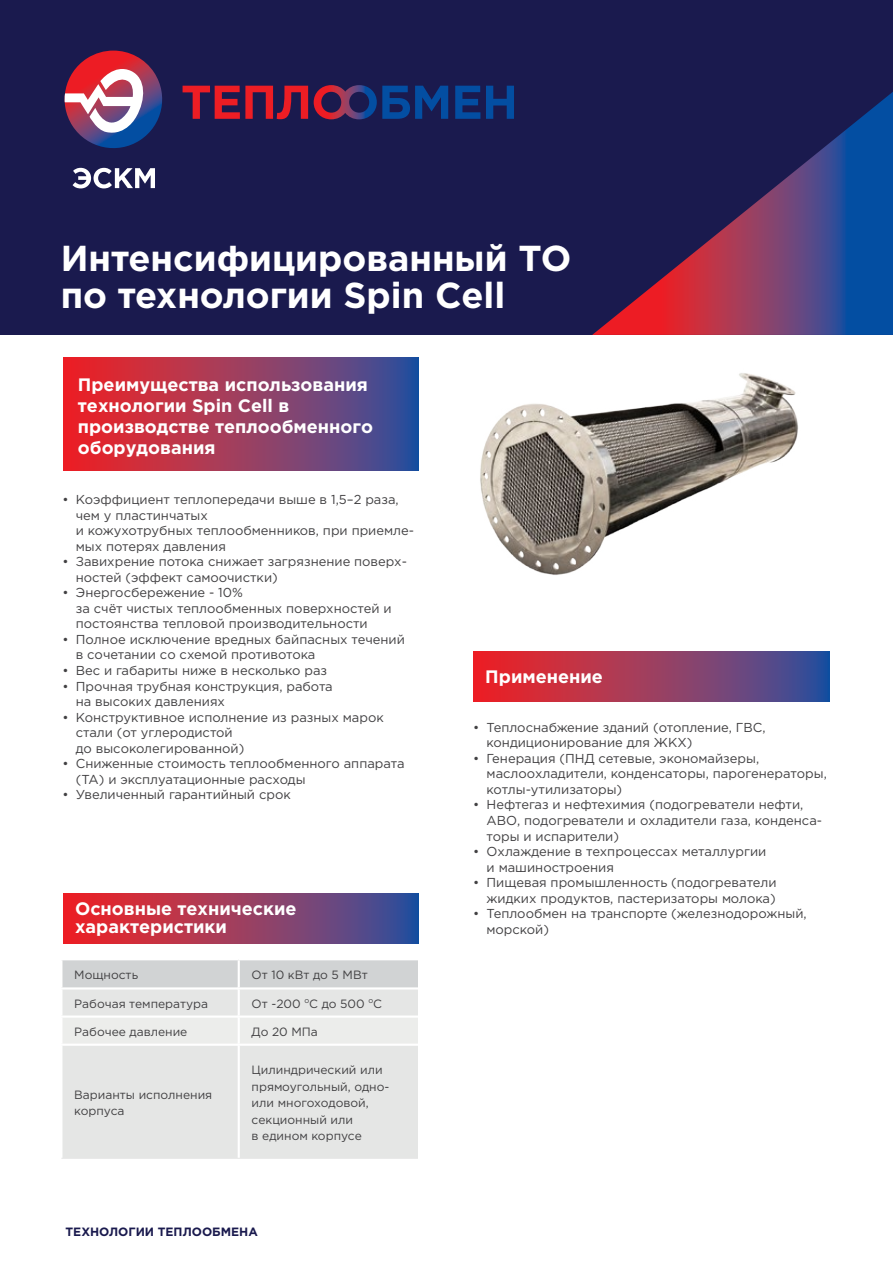
<style>
.page{position:relative;width:893px;height:1263px;background:#fff}
.page>*{position:absolute;margin:0;border:0;box-sizing:border-box;transform-origin:0 0}
.t1{font:700 36px/37.5px "Gotham Pro";color:#fff}
.t2{font:700 18px/21px "Gotham Pro";color:#fff}
.t3{font:12.9px/15.6px "Gotham Pro";color:#414042}
.t4{font:12px/16.5px "Gotham Pro";color:#414042}
.t5{font:700 12px "Gotham Pro";color:#1a1a4e}
</style>
<div class="page">
<svg style="left:63px;top:357px;width:356px;height:114px;background:#973b5f"></svg>
<div style="left:0;top:0;width:893px;height:335px;background:#1a1a4e"></div>
<svg style="left:63px;top:894px;width:356px;height:50px;background:#983b5f"></svg>
<svg style="left:592px;top:92px;width:301px;height:243px"></svg>
<svg style="left:474px;top:652px;width:355px;height:50px;background:#973b5f"></svg>
<svg style="left:64px;top:51px;width:99px;height:97px"></svg>
<svg style="left:73px;top:168px;width:82px;height:20px"></svg>
<svg style="left:183px;top:86px;width:125px;height:33px"></svg>
<svg style="left:314px;top:85px;width:134px;height:34px"></svg>
<svg style="left:455px;top:86px;width:25px;height:33px"></svg>
<svg style="left:486px;top:86px;width:28px;height:33px"></svg>
<div style="left:62px;top:960px;width:356px;height:27px;background:#d1d3d4"></div>
<div style="left:61px;top:989px;width:357px;height:170px;background:#e5e6e5"></div>
<div style="left:62px;top:1018px;width:356px;height:25px;background:#ecedeb"></div>
<hr style="left:238px;top:960px;width:2px;height:27px;background:#fff">
<hr style="left:238px;top:989px;width:2px;height:26px;background:#fff">
<hr style="left:238px;top:1018px;width:2px;height:25px;background:#fff">
<hr style="left:238px;top:1046px;width:2px;height:112px;background:#fff">
<hr style="left:60px;top:989px;width:2px;height:26px;background:#fff">
<hr style="left:60px;top:1018px;width:2px;height:25px;background:#fff">
<hr style="left:60px;top:1046px;width:2px;height:112px;background:#fff">
<hr style="left:60px;top:1015px;width:179px;height:3px;background:#fff">
<hr style="left:237px;top:1015px;width:182px;height:3px;background:#fff">
<hr style="left:60px;top:1043px;width:179px;height:3px;background:#fff">
<hr style="left:237px;top:1043px;width:182px;height:3px;background:#fff">
<img style="left:480px;top:373px;width:318px;height:202px">
<h1 class="t1" style="left:61px;top:238px;width:512px">Интенсифицированный ТО по технологии Spin Cell</h1>
<p class="t3" style="left:62px;top:492px;width:8px">•</p>
<p class="t3" style="left:62px;top:554px;width:8px">•</p>
<p class="t3" style="left:62px;top:585px;width:8px">•</p>
<p class="t3" style="left:62px;top:631px;width:8px">•</p>
<p class="t3" style="left:62px;top:663px;width:8px">• •</p>
<p class="t3" style="left:62px;top:709px;width:8px">•</p>
<p class="t3" style="left:62px;top:756px;width:8px">•</p>
<p class="t3" style="left:62px;top:787px;width:8px">•</p>
<h2 class="t2" style="left:78px;top:374px;width:297px">Преимущества использования технологии Spin Cell в производстве теплообменного оборудования</h2>
<p class="t3" style="left:76px;top:492px;width:340px">Коэффициент теплопередачи выше в 1,5–2 раза, чем у пластинчатых<br>и кожухотрубных теплообменников, при приемле&shy;мых потерях давления<br>Завихрение потока снижает загрязнение поверх&shy;ностей (эффект самоочистки)<br>Энергосбережение - 10%<br>за счёт чистых теплообменных поверхностей и постоянства тепловой производительности Полное исключение вредных байпасных течений в сочетании со схемой противотока<br>Вес и габариты ниже в несколько раз<br>Прочная трубная конструкция, работа<br>на высоких давлениях<br>Конструктивное исполнение из разных марок стали (от углеродистой<br>до высоколегированной)<br>Сниженные стоимость теплообменного аппарата (ТА) и эксплуатационные расходы<br>Увеличенный гарантийный срок</p>
<p class="t3" style="left:473px;top:719px;width:8px">•</p>
<p class="t3" style="left:473px;top:750px;width:8px">•</p>
<p class="t3" style="left:473px;top:797px;width:8px">•</p>
<p class="t3" style="left:473px;top:844px;width:8px">•</p>
<p class="t3" style="left:473px;top:875px;width:8px">•</p>
<h2 class="t2" style="left:75px;top:898px;width:223px">Основные технические</h2>
<p class="t3" style="left:473px;top:906px;width:8px">•</p>
<h2 class="t2" style="left:75px;top:916px;width:153px">характеристики</h2>
<h2 class="t2" style="left:485px;top:666px;width:119px">Применение</h2>
<p class="t3" style="left:487px;top:719px;width:342px">Теплоснабжение зданий (отопление, ГВС, кондиционирование для ЖКХ)<br>Генерация (ПНД сетевые, экономайзеры, маслоохладители, конденсаторы, парогенераторы, котлы-утилизаторы)<br>Нефтегаз и нефтехимия (подогреватели нефти, АВО, подогреватели и охладители газа, конденса&shy;торы и испарители)<br>Охлаждение в техпроцессах металлургии<br>и машиностроения<br>Пищевая промышленность (подогреватели жидких продуктов, пастеризаторы молока)<br>Теплообмен на транспорте (железнодорожный, морской)</p>
<p class="t4" style="left:74px;top:966px;width:65px">Мощность</p>
<p class="t4" style="left:252px;top:967px;width:118px">От 10 кВт до 5 МВт</p>
<p class="t4" style="left:74px;top:995px;width:135px">Рабочая температура</p>
<p class="t4" style="left:252px;top:995px;width:132px">От -200 <sup>o</sup>C до 500 <sup>o</sup>C</p>
<p class="t4" style="left:74px;top:1023px;width:115px">Рабочее давление</p>
<p class="t4" style="left:252px;top:1023px;width:68px">До 20 МПа</p>
<p class="t4" style="left:74px;top:1086px;width:139px">Варианты исполнения корпуса</p>
<p class="t4" style="left:252px;top:1062px;width:139px">Цилиндрический или прямоугольный, одно&shy;или многоходовой, секционный или<br>в едином корпусе</p>
<p class="t5" style="left:66px;top:1224px;width:194px">ТЕХНОЛОГИИ ТЕПЛООБМЕНА</p>
</div>
